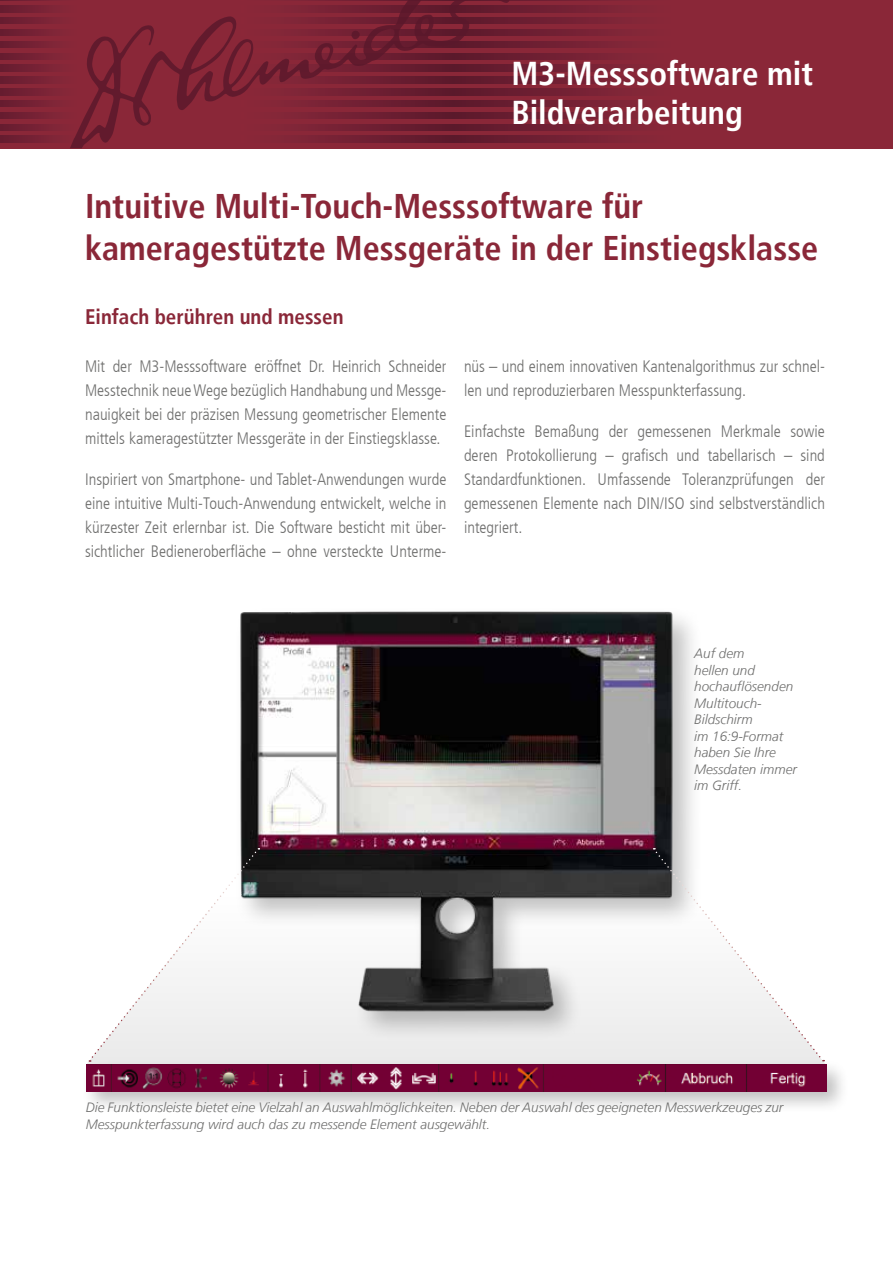
<style>
.page{position:relative;width:893px;height:1263px;background:#fff}
.page>*{position:absolute;margin:0;border:0;box-sizing:border-box;transform-origin:0 0}
.t1{font:700 condensed 34.2px/41.1px "Frutiger LT";color:#8a2738}
.t2{font:700 condensed 33px/39.6px "Frutiger LT";color:#fff}
.t3{font:700 condensed 21px "Frutiger LT";color:#8a2738}
.t4{font:300 condensed 16.5px/24px "Frutiger LT";color:#6f6f6e;text-align:justify}
.t5{font:italic 300 13.5px/16.5px "Frutiger LT";color:#6f6f6e}
</style>
<div class="page">
<div style="left:0;top:0;width:893px;height:148px;background:#8a2738"></div>
<svg style="left:0;top:136px;width:53px;height:6px"></svg>
<svg style="left:0;top:124px;width:53px;height:7px"></svg>
<svg style="left:0;top:112px;width:53px;height:7px"></svg>
<svg style="left:0;top:100px;width:53px;height:7px"></svg>
<svg style="left:0;top:89px;width:53px;height:6px"></svg>
<svg style="left:0;top:77px;width:53px;height:6px"></svg>
<svg style="left:0;top:65px;width:53px;height:6px"></svg>
<svg style="left:0;top:53px;width:53px;height:7px"></svg>
<svg style="left:0;top:41px;width:53px;height:7px"></svg>
<svg style="left:0;top:29px;width:53px;height:7px"></svg>
<svg style="left:0;top:18px;width:53px;height:6px"></svg>
<svg style="left:0;top:6px;width:53px;height:6px"></svg>
<svg style="left:0;top:0;width:53px;height:1px"></svg>
<svg style="left:509px;top:136px;width:109px;height:6px"></svg>
<svg style="left:509px;top:124px;width:109px;height:7px"></svg>
<svg style="left:509px;top:112px;width:109px;height:7px"></svg>
<svg style="left:509px;top:100px;width:109px;height:7px"></svg>
<svg style="left:509px;top:89px;width:109px;height:6px"></svg>
<svg style="left:509px;top:77px;width:109px;height:6px"></svg>
<svg style="left:509px;top:65px;width:109px;height:6px"></svg>
<svg style="left:509px;top:53px;width:109px;height:7px"></svg>
<svg style="left:509px;top:41px;width:109px;height:7px"></svg>
<svg style="left:509px;top:29px;width:109px;height:7px"></svg>
<svg style="left:509px;top:18px;width:109px;height:6px"></svg>
<svg style="left:509px;top:6px;width:109px;height:6px"></svg>
<svg style="left:509px;top:0;width:109px;height:1px"></svg>
<svg style="left:70px;top:0;width:439px;height:148px"></svg>
<img style="left:240px;top:611px;width:447px;height:238px">
<div style="left:81px;top:1059px;width:768px;height:55px;background:#000;opacity:.25"></div>
<img style="left:86px;top:1065px;width:740px;height:26px">
<svg style="left:86px;top:849px;width:740px;height:216px"></svg>
<svg style="left:89px;top:848px;width:170px;height:214px"></svg>
<svg style="left:654px;top:848px;width:170px;height:213px"></svg>
<h2 class="t2" style="left:511px;top:53px;width:303px">M3-Messsoftware mit<br>Bildverarbeitung</h2>
<h1 class="t1" style="left:85px;top:186px;width:735px">Intuitive Multi-Touch-Messsoftware für kameragestützte Messgeräte in der Einstiegsklasse</h1>
<p class="t3" style="left:85px;top:304px;width:260px">Einfach berühren und messen</p>
<p class="t4" style="left:85px;top:354px;width:363px">Mit der M3-Messsoftware eröffnet Dr. Heinrich Schneider Messtechnik neue Wege bezüglich Handhabung und Messge&shy;nauigkeit bei der präzisen Messung geometrischer Elemente mittels kameragestützter Messgeräte in der Einstiegsklasse.</p>
<p class="t4" style="left:85px;top:467px;width:363px">Inspiriert von Smartphone- und Tablet-Anwendungen wurde eine intuitive Multi-Touch-Anwendung entwickelt, welche in kürzester Zeit erlernbar ist. Die Software besticht mit über&shy;sichtlicher Bedieneroberfläche – ohne versteckte Unterme-</p>
<p class="t4" style="left:464px;top:355px;width:362px">nüs – und einem innovativen Kantenalgorithmus zur schnel&shy;len und reproduzierbaren Messpunkterfassung.</p>
<p class="t4" style="left:464px;top:420px;width:362px">Einfachste Bemaßung der gemessenen Merkmale sowie deren Protokollierung – grafisch und tabellarisch – sind Standardfunktionen. Umfassende Toleranzprüfungen der gemessenen Elemente nach DIN/ISO sind selbstverständlich integriert.</p>
<p class="t5" style="left:694px;top:645px;width:104px">Auf dem<br>hellen und hochauflösenden<br>Multitouch-<br>Bildschirm<br>im 16:9-Format haben Sie Ihre<br>Messdaten immer im Griff.</p>
<p class="t5" style="left:86px;top:1099px;width:699px">Die Funktionsleiste bietet eine Vielzahl an Auswahlmöglichkeiten. Neben der Auswahl des geeigneten Messwerkzeuges zur<br>Messpunkterfassung wird auch das zu messende Element ausgewählt.</p>
</div>
